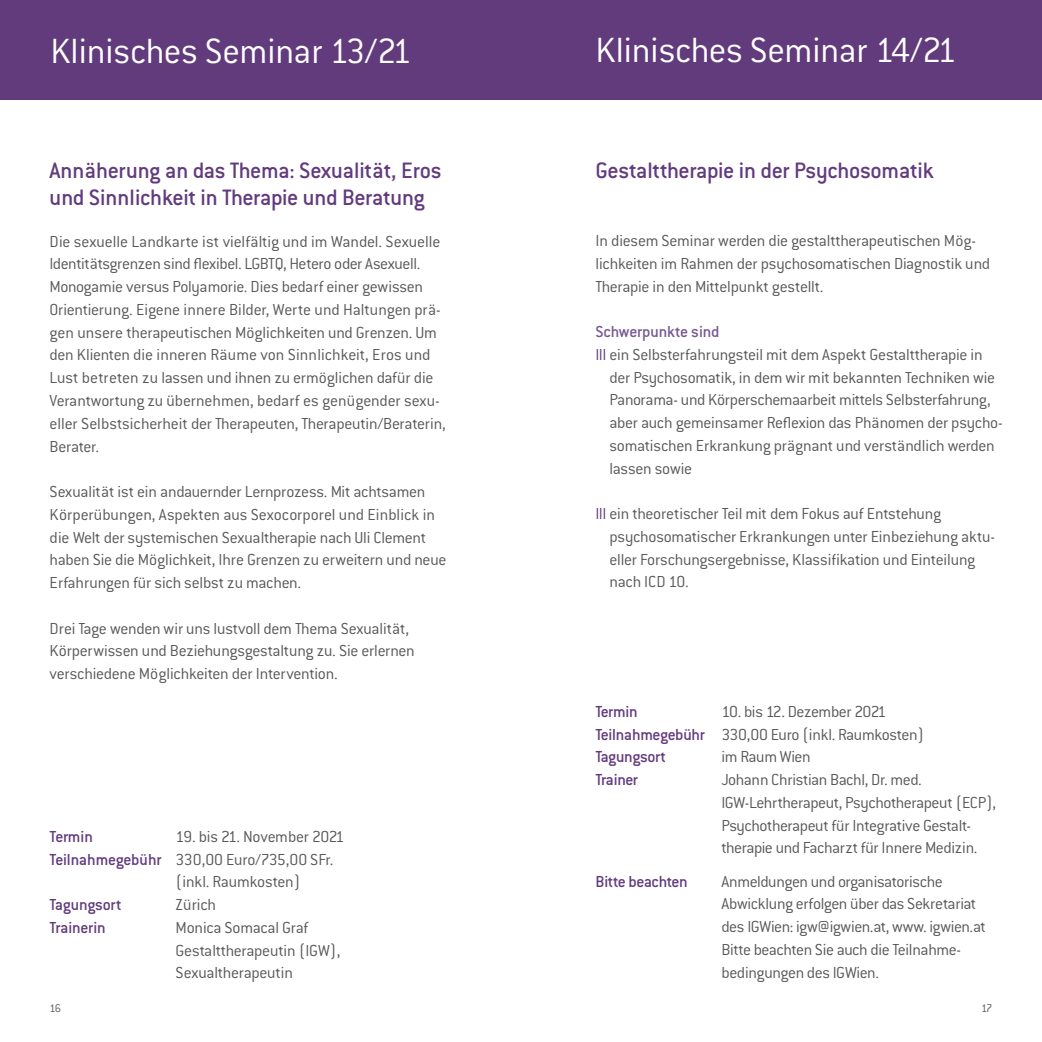
<style>
.page{position:relative;width:1042px;height:1042px;background:#fff}
.page>*{position:absolute;margin:0;border:0;box-sizing:border-box;transform-origin:0 0}
.t1{font:300 38.5px "Conduit ITC Std";color:#fff}
.t2{font:500 24.5px/26.2px "Conduit ITC Std";letter-spacing:-.015em;color:#623b7d}
.t3{font:300 17.5px/22.8px "Conduit ITC Std";letter-spacing:-.015em;color:#57585a}
.t4{font:500 17.5px "Conduit ITC Std";letter-spacing:-.02em;color:#623b7d}
.t5{font:500 17.5px "Conduit ITC Std";letter-spacing:-.005em;color:#765991}
.Copy{font:300 12.25px "Conduit ITC Std";color:#57585a}
.s1{font-weight:500;color:#623b7d}
.s2{color:#623b7d}
</style>
<div class="page">
<div style="left:0;top:0;width:1042px;height:99px;background:#623b7d"></div>
<p class="t1" style="left:50px;top:28px;width:363px">Klinisches Seminar 13/21</p>
<p class="t2" style="left:50px;top:157px;width:393px">Annäherung an das Thema: Sexualität, Eros und Sinnlichkeit in Therapie und Beratung</p>
<p class="t3" style="left:50px;top:229px;width:398px">Die sexuelle Landkarte ist vielfältig und im Wandel. Sexuelle Identitätsgrenzen sind flexibel. LGBTQ, Hetero oder Asexuell.<br>Monogamie versus Polyamorie. Dies bedarf einer gewissen Orientierung. Eigene innere Bilder, Werte und Haltungen prä&shy;gen unsere therapeutischen Möglichkeiten und Grenzen. Um den Klienten die inneren Räume von Sinnlichkeit, Eros und Lust betreten zu lassen und ihnen zu ermöglichen dafür die Verantwortung zu übernehmen, bedarf es genügender sexu&shy;eller Selbstsicherheit der Therapeuten, Therapeutin/Beraterin, Berater.</p>
<p class="t3" style="left:50px;top:480px;width:398px">Sexualität ist ein andauernder Lernprozess. Mit achtsamen Körperübungen, Aspekten aus Sexocorporel und Einblick in die Welt der systemischen Sexualtherapie nach Uli Clement haben Sie die Möglichkeit, Ihre Grenzen zu erweitern und neue Erfahrungen für sich selbst zu machen.</p>
<p class="t3" style="left:50px;top:616px;width:367px">Drei Tage wenden wir uns lustvoll dem Thema Sexualität,<br>Körperwissen und Beziehungsgestaltung zu. Sie erlernen verschiedene Möglichkeiten der Intervention.</p>
<p class="t4" style="left:50px;top:826px;width:45px">Termin</p>
<p class="t3" style="left:176px;top:824px;width:170px">19. bis 21. November 2021</p>
<p class="t3" style="left:176px;top:847px;width:159px;text-indent:-126px"><span class="s1">Teilnahmegebühr</span> 330,00 Euro/735,00 SFr. (inkl. Raumkosten)</p>
<p class="t4" style="left:50px;top:894px;width:74px">Tagungsort</p>
<p class="t3" style="left:176px;top:893px;width:42px">Zürich</p>
<p class="t4" style="left:50px;top:917px;width:58px">Trainerin</p>
<p class="t3" style="left:176px;top:915px;width:166px">Monica Somacal Graf<br>Gestalttherapeutin (IGW),<br>Sexualtherapeutin</p>
<p class="t1" style="left:595px;top:27px;width:363px">Klinisches Seminar 14/21</p>
<p class="t2" style="left:595px;top:156px;width:340px">Gestalttherapie in der Psychosomatik</p>
<p class="t3" style="left:595px;top:229px;width:396px">In diesem Seminar werden die gestalttherapeutischen Mög&shy;lichkeiten im Rahmen der psychosomatischen Diagnostik und<br>Therapie in den Mittelpunkt gestellt.</p>
<p class="t5" style="left:595px;top:321px;width:125px">Schwerpunkte sind</p>
<p class="t3" style="left:609px;top:342px;width:395px;text-indent:-14px"><span class="s2">III</span> ein Selbsterfahrungsteil mit dem Aspekt Gestalttherapie in der Psychosomatik, in dem wir mit bekannten Techniken wie Panorama- und Körperschemaarbeit mittels Selbsterfahrung, aber auch gemeinsamer Reflexion das Phänomen der psycho&shy;somatischen Erkrankung prägnant und verständlich werden lassen sowie</p>
<p class="t3" style="left:609px;top:502px;width:387px;text-indent:-14px"><span class="s2">III</span> ein theoretischer Teil mit dem Fokus auf Entstehung psychosomatischer Erkrankungen unter Einbeziehung aktu&shy;eller Forschungsergebnisse, Klassifikation und Einteilung nach ICD 10.</p>
<p class="t4" style="left:595px;top:701px;width:44px">Termin</p>
<p class="t3" style="left:721px;top:699px;width:166px">10. bis 12. Dezember 2021</p>
<p class="t3" style="left:595px;top:722px;width:330px"><span class="s1">Teilnahmegebühr</span> 330,00 Euro (inkl. Raumkosten)</p>
<p class="t4" style="left:595px;top:746px;width:72px">Tagungsort</p>
<p class="t3" style="left:721px;top:745px;width:91px">im Raum Wien</p>
<p class="t4" style="left:595px;top:769px;width:44px">Trainer</p>
<p class="t3" style="left:721px;top:768px;width:276px">Johann Christian Bachl, Dr. med.<br>IGW-Lehrtherapeut, Psychotherapeut (ECP), Psychotherapeut für Integrative Gestalt&shy;therapie und Facharzt für Innere Medizin.</p>
<p class="t4" style="left:595px;top:870px;width:94px">Bitte beachten</p>
<p class="t3" style="left:721px;top:869px;width:266px">Anmeldungen und organisatorische Abwicklung erfolgen über das Sekretariat des IGWien: igw@igwien.at, www. igwien.at Bitte beachten Sie auch die Teilnahme&shy;bedingungen des IGWien.</p>
<p class="Copy" style="left:50px;top:1001px;width:13px">16</p>
<p class="Copy" style="left:981px;top:1001px;width:13px">17</p>
</div>
